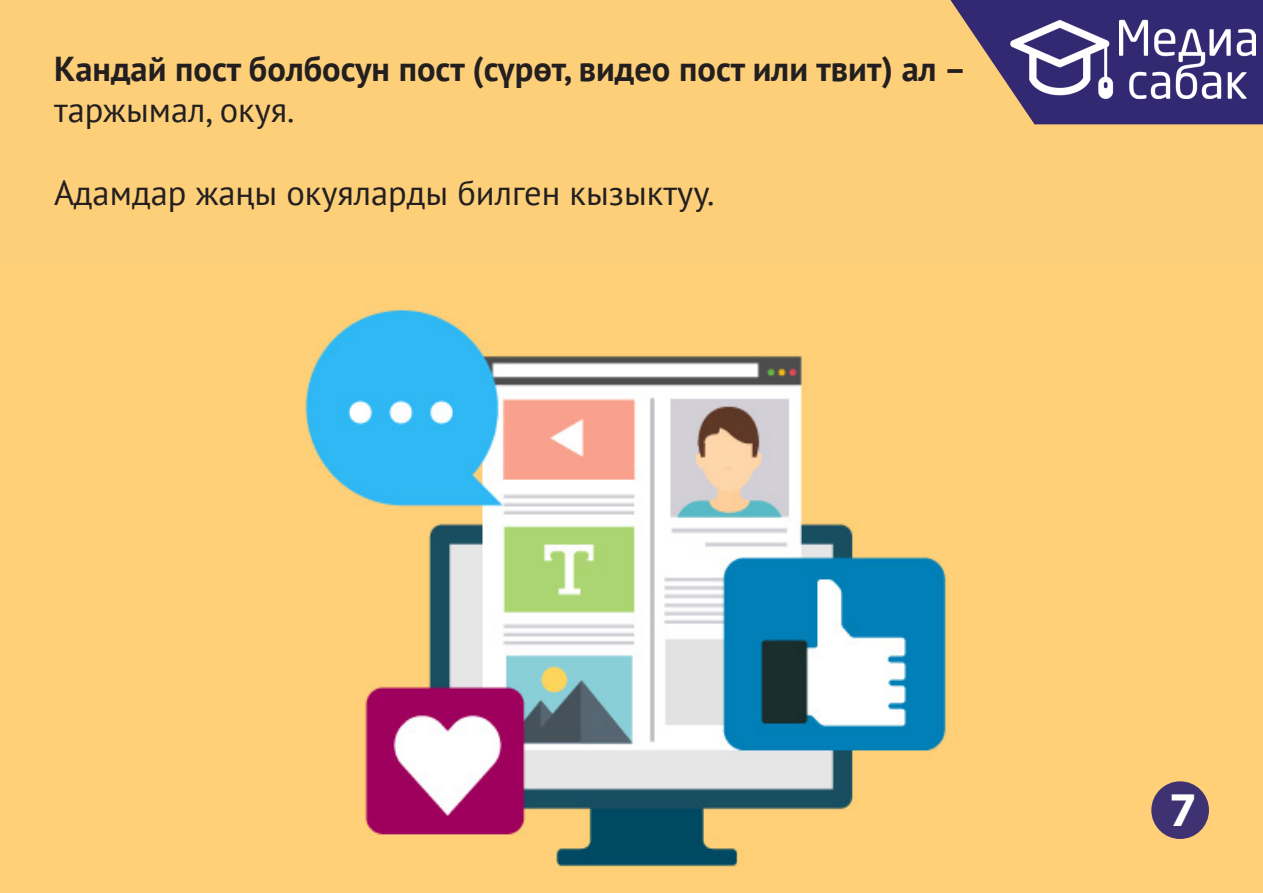
<style>
.page{position:relative;width:1263px;height:893px;background:#fff}
.page>*{position:absolute;margin:0;border:0;box-sizing:border-box;transform-origin:0 0}
.t1{font:700 48.6px "Myriad Pro";color:#fff}
.t2{font:700 34.5px "PT Sans";color:#231f20}
.t3{font:34.5px "PT Sans";color:#231f20}
</style>
<div class="page">
<div style="left:0;top:0;width:1263px;height:324px;background:#fdcf78"></div>
<img style="left:0;top:304px;width:1263px;height:589px">
<svg style="left:950px;top:0;width:313px;height:124px"></svg>
<img style="left:1009px;top:20px;width:124px;height:87px">
<img style="left:1119px;top:17px;width:136px;height:81px">
<div style="left:1151px;top:781px;width:58px;height:58px;background:#3e3272;border-radius:50%"></div>
<p class="t2" style="left:54px;top:46px;width:914px">Кандай пост болбосун пост (сүрөт, видео пост или твит) ал –</p>
<p class="t3" style="left:54px;top:88px;width:242px">таржымал, окуя.</p>
<p class="t3" style="left:54px;top:171px;width:662px">Адамдар жаңы окуяларды билген кызыктуу.</p>
<p class="t1" style="left:1169px;top:778px;width:28px">7</p>
</div>
